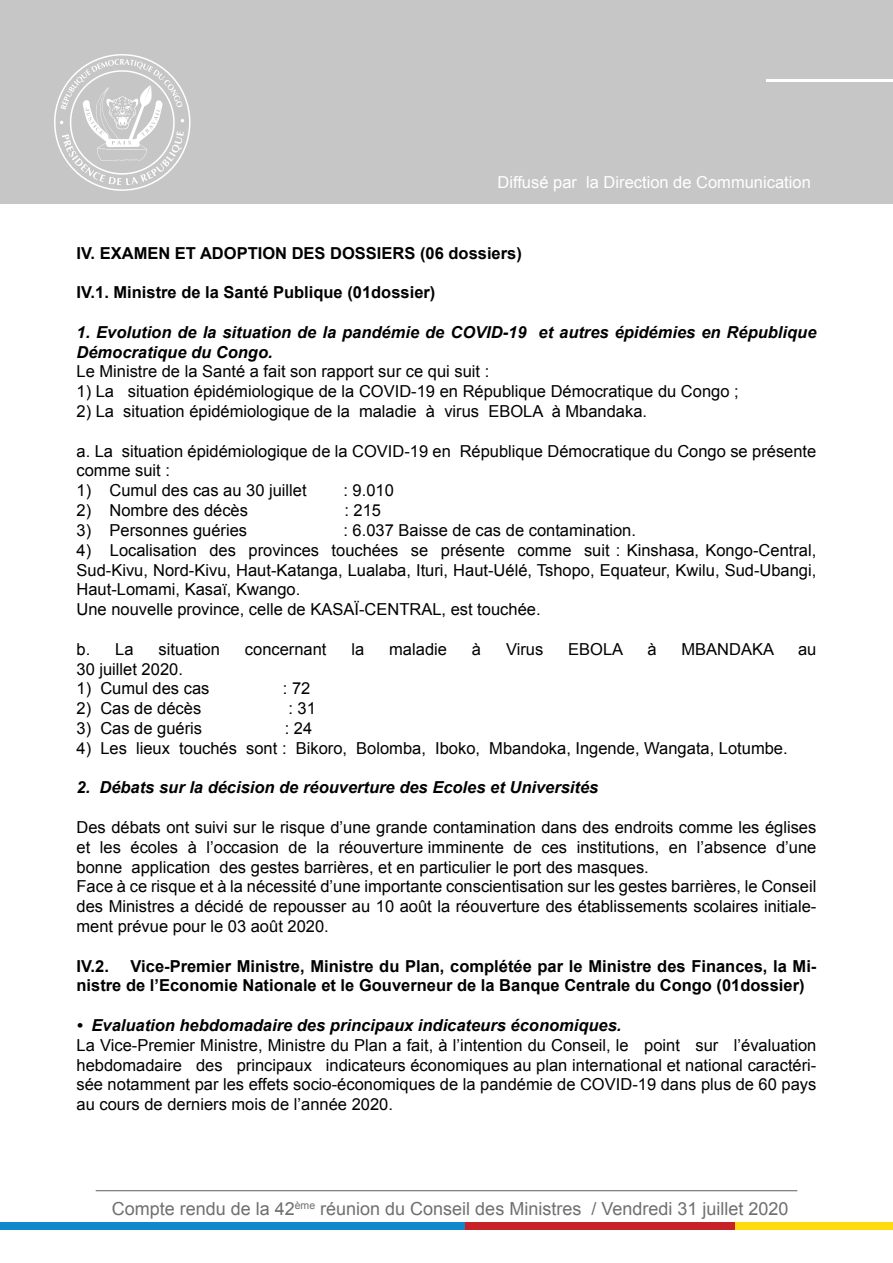
<style>
.page{position:relative;width:893px;height:1263px;background:#fff}
.page>*{position:absolute;margin:0;border:0;box-sizing:border-box;transform-origin:0 0}
.t1{font:18px "Arial";color:#706f6f}
.t2{font:16.5px/19.8px "Arial";color:#000}
.t3{font:700 16.5px/19.8px "Arial";color:#000}
.t4{font:italic 700 16.5px/19.8px "Arial";color:#000}
.t5{font:16.5px "Arial";color:#fff}
</style>
<div class="page">
<div style="left:0;top:0;width:893px;height:204px;background:#c7c6c6"></div>
<hr style="left:767px;top:79px;width:126px;height:3px;background:#fff">
<svg style="left:54px;top:54px;width:137px;height:137px"></svg>
<hr style="left:96px;top:1190px;width:701px;height:1px;background:#706f6f">
<div style="left:0;top:1222px;width:465px;height:7px;background:#0f89cb"></div>
<div style="left:465px;top:1222px;width:271px;height:7px;background:#c92128"></div>
<div style="left:736px;top:1222px;width:157px;height:7px;background:#ffdb0f"></div>
<p class="t5" style="left:497px;top:171px;width:315px">Diffusé par la Direction de Communication</p>
<p class="t3" style="left:77px;top:243px;width:447px">IV. EXAMEN ET ADOPTION DES DOSSIERS (06 dossiers)</p>
<p class="t3" style="left:77px;top:283px;width:360px">IV.1. Ministre de la Santé Publique (01dossier)</p>
<p class="t4" style="left:77px;top:323px;width:741px">1. Evolution de la situation de la pandémie de COVID-19 et autres épidémies en République<br>Démocratique du Congo.</p>
<p class="t2" style="left:77px;top:362px;width:414px">Le Ministre de la Santé a fait son rapport sur ce qui suit :</p>
<p class="t2" style="left:77px;top:382px;width:664px">1) La situation épidémiologique de la COVID-19 en République Démocratique du Congo ;</p>
<p class="t2" style="left:77px;top:402px;width:572px">2) La situation épidémiologique de la maladie à virus EBOLA à Mbandaka.</p>
<p class="t2" style="left:77px;top:441px;width:741px">a. La situation épidémiologique de la COVID-19 en République Démocratique du Congo se présente comme suit :</p>
<p class="t2" style="left:77px;top:481px;width:232px">1) Cumul des cas au 30 juillet</p>
<p class="t2" style="left:343px;top:481px;width:52px">: 9.010</p>
<p class="t2" style="left:77px;top:501px;width:173px">2) Nombre des décès</p>
<p class="t2" style="left:344px;top:501px;width:38px">: 215</p>
<p class="t2" style="left:77px;top:520px;width:172px">3) Personnes guéries</p>
<p class="t2" style="left:343px;top:520px;width:294px">: 6.037 Baisse de cas de contamination.</p>
<p class="t2" style="left:77px;top:540px;width:741px">4) Localisation des provinces touchées se présente comme suit : Kinshasa, Kongo-Central, Sud-Kivu, Nord-Kivu, Haut-Katanga, Lualaba, Ituri, Haut-Uélé, Tshopo, Equateur, Kwilu, Sud-Ubangi, Haut-Lomami, Kasaï, Kwango.<br>Une nouvelle province, celle de KASAÏ-CENTRAL, est touchée.</p>
<p class="t2" style="left:77px;top:639px;width:59px">b. La</p>
<p class="t2" style="left:159px;top:639px;width:63px">situation</p>
<p class="t2" style="left:245px;top:639px;width:83px">concernant</p>
<p class="t2" style="left:351px;top:639px;width:14px">la</p>
<p class="t2" style="left:389px;top:639px;width:59px">maladie</p>
<p class="t2" style="left:472px;top:639px;width:11px">à</p>
<p class="t2" style="left:506px;top:639px;width:39px">Virus</p>
<p class="t2" style="left:568px;top:639px;width:57px">EBOLA</p>
<p class="t2" style="left:647px;top:639px;width:11px">à</p>
<p class="t2" style="left:681px;top:639px;width:94px">MBANDAKA</p>
<p class="t2" style="left:798px;top:639px;width:20px">au</p>
<p class="t2" style="left:77px;top:659px;width:108px">30 juillet 2020.</p>
<p class="t2" style="left:77px;top:679px;width:134px">1) Cumul des cas</p>
<p class="t2" style="left:283px;top:679px;width:29px">: 72</p>
<p class="t2" style="left:77px;top:699px;width:126px">2) Cas de décès</p>
<p class="t2" style="left:288px;top:699px;width:29px">: 31</p>
<p class="t2" style="left:77px;top:718px;width:127px">3) Cas de guéris</p>
<p class="t2" style="left:285px;top:718px;width:29px">: 24</p>
<p class="t2" style="left:77px;top:738px;width:713px">4) Les lieux touchés sont : Bikoro, Bolomba, Iboko, Mbandoka, Ingende, Wangata, Lotumbe.</p>
<p class="t4" style="left:77px;top:778px;width:523px">2. Débats sur la décision de réouverture des Ecoles et Universités</p>
<p class="t2" style="left:77px;top:817px;width:741px">Des débats ont suivi sur le risque d’une grande contamination dans des endroits comme les églises et les écoles à l’occasion de la réouverture imminente de ces institutions, en l’absence d’une bonne application des gestes barrières, et en particulier le port des masques.<br>Face à ce risque et à la nécessité d’une importante conscientisation sur les gestes barrières, le Conseil des Ministres a décidé de repousser au 10 août la réouverture des établissements scolaires initiale&shy;ment prévue pour le 03 août 2020.</p>
<p class="t3" style="left:77px;top:956px;width:34px">IV.2.</p>
<p class="t3" style="left:77px;top:956px;width:741px;text-indent:54px">Vice-Premier Ministre, Ministre du Plan, complétée par le Ministre des Finances, la Mi&shy;nistre de l’Economie Nationale et le Gouverneur de la Banque Centrale du Congo (01dossier)</p>
<p class="t4" style="left:77px;top:1016px;width:546px">• Evaluation hebdomadaire des principaux indicateurs économiques.</p>
<p class="t2" style="left:77px;top:1035px;width:741px;text-align:justify">La Vice-Premier Ministre, Ministre du Plan a fait, à l’intention du Conseil, le point sur l’évaluation hebdomadaire des principaux indicateurs économiques au plan international et national caractéri&shy;sée notamment par les effets socio-économiques de la pandémie de COVID-19 dans plus de 60 pays au cours de derniers mois de l’année 2020.</p>
<p class="t1" style="left:112px;top:1197px;width:678px">Compte rendu de la 42<sup>ème</sup> réunion du Conseil des Ministres / Vendredi 31 juillet 2020</p>
</div>
